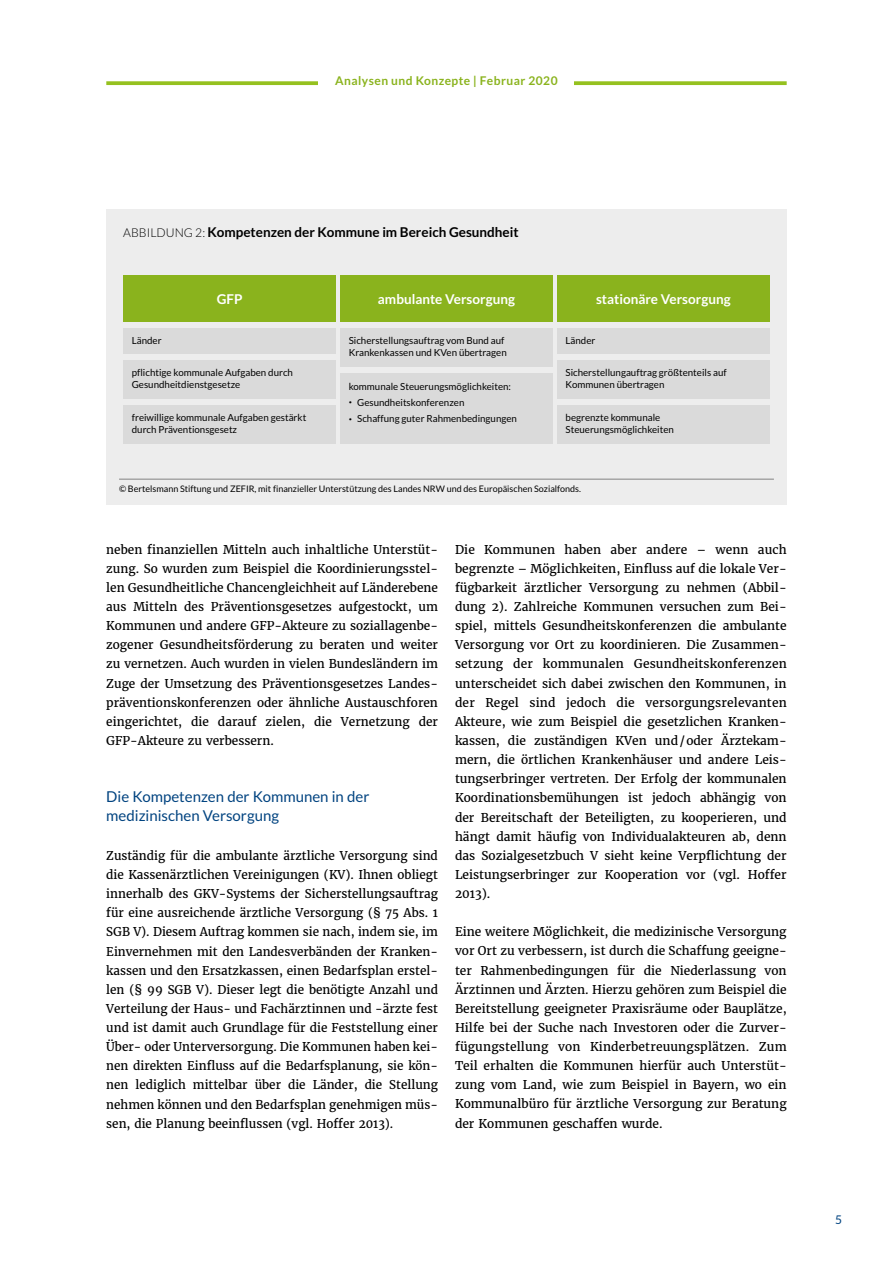
<style>
.page{position:relative;width:893px;height:1263px;background:#fff}
.page>*{position:absolute;margin:0;border:0;box-sizing:border-box;transform-origin:0 0}
.t1{font:15px/19.2px "Lato";color:#004380}
.t2{font:700 13.5px "Lato";color:#000}
.t3{font:700 13.5px "Lato";color:#fff}
.t4{font:12px/19.2px "Merriweather";color:#000;text-align:justify}
.t5{font:700 12px "Lato";letter-spacing:.04em;color:#8ab31d}
.t6{font:12px "Lato";color:#004380}
.t7{font:9.75px/12px "Lato";color:#000}
.t8{font:9px "Lato";color:#000}
.s1{font-weight:300;font-size:12.15px}
</style>
<div class="page">
<svg style="left:106px;top:81px;width:681px;height:4px;background:#9dc530"></svg>
<div style="left:319px;top:67px;width:255px;height:18px;background:#fff"></div>
<div style="left:106px;top:209px;width:681px;height:295px;background:#ededed"></div>
<div style="left:123px;top:328px;width:213px;height:25px;background:#dadada"></div>
<div style="left:123px;top:360px;width:213px;height:39px;background:#dadada"></div>
<div style="left:123px;top:405px;width:213px;height:39px;background:#dadada"></div>
<div style="left:557px;top:328px;width:213px;height:25px;background:#dadada"></div>
<div style="left:557px;top:360px;width:213px;height:39px;background:#dadada"></div>
<div style="left:557px;top:405px;width:213px;height:39px;background:#dadada"></div>
<div style="left:123px;top:275px;width:213px;height:46px;background:#8ab31d"></div>
<div style="left:340px;top:328px;width:213px;height:39px;background:#dadada"></div>
<div style="left:340px;top:373px;width:213px;height:71px;background:#dadada"></div>
<div style="left:340px;top:275px;width:213px;height:46px;background:#8ab31d"></div>
<div style="left:557px;top:275px;width:213px;height:46px;background:#8ab31d"></div>
<hr style="left:119px;top:479px;width:655px;height:1px;background:#878787">
<p class="t5" style="left:335px;top:74px;width:224px">Analysen und Konzepte | Februar 2020</p>
<p class="t2" style="left:123px;top:224px;width:397px"><span class="s1">ABBILDUNG 2:</span> Kompetenzen der Kommune im Bereich Gesundheit</p>
<p class="t3" style="left:217px;top:291px;width:27px">GFP</p>
<p class="t7" style="left:132px;top:335px;width:31px">Länder</p>
<p class="t7" style="left:132px;top:366px;width:163px">pflichtige kommunale Aufgaben durch<br>Gesundheitdienstgesetze</p>
<p class="t7" style="left:132px;top:412px;width:176px">freiwillige kommunale Aufgaben gestärkt durch Präventionsgesetz</p>
<p class="t3" style="left:378px;top:291px;width:139px">ambulante Versorgung</p>
<p class="t3" style="left:596px;top:291px;width:136px">stationäre Versorgung</p>
<p class="t7" style="left:349px;top:335px;width:160px">Sicherstellungsauftrag vom Bund auf<br>Krankenkassen und KVen übertragen</p>
<p class="t7" style="left:349px;top:380px;width:164px">kommunale Steuerungsmöglichkeiten:</p>
<p class="t7" style="left:349px;top:396px;width:117px"><sup>•</sup> Gesundheitskonferenzen</p>
<p class="t7" style="left:349px;top:412px;width:170px"><sup>•</sup> Schaffung guter Rahmenbedingungen</p>
<p class="t7" style="left:566px;top:335px;width:31px">Länder</p>
<p class="t7" style="left:566px;top:366px;width:163px">Sicherstellungauftrag größtenteils auf<br>Kommunen übertragen</p>
<p class="t7" style="left:566px;top:412px;width:110px">begrenzte kommunale<br>Steuerungsmöglichkeiten</p>
<p class="t8" style="left:119px;top:483px;width:464px">© Bertelsmann Stiftung und ZEFIR, mit finanzieller Unterstützung des Landes NRW und des Europäischen Sozialfonds.</p>
<p class="t4" style="left:106px;top:539px;width:333px">neben finanziellen Mitteln auch inhaltliche Unterstüt&shy;zung. So wurden zum Beispiel die Koordinierungsstel&shy;len Gesundheitliche Chancengleichheit auf Länderebene aus Mitteln des Präventionsgesetzes aufgestockt, um Kommunen und andere GFP-Akteure zu soziallagenbe&shy;zogener Gesundheitsförderung zu beraten und weiter zu vernetzen. Auch wurden in vielen Bundesländern im Zuge der Umsetzung des Präventionsgesetzes Landes&shy;präventionskonferenzen oder ähnliche Austauschforen eingerichtet, die darauf zielen, die Vernetzung der GFP-Akteure zu verbessern.</p>
<p class="t1" style="left:106px;top:787px;width:265px">Die Kompetenzen der Kommunen in der medizinischen Versorgung</p>
<p class="t4" style="left:106px;top:846px;width:333px">Zuständig für die ambulante ärztliche Versorgung sind die Kassenärztlichen Vereinigungen (KV). Ihnen obliegt innerhalb des GKV-Systems der Sicherstellungsauftrag für eine ausreichende ärztliche Versorgung (§ 75 Abs. 1<br>SGB V). Diesem Auftrag kommen sie nach, indem sie, im Einvernehmen mit den Landesverbänden der Kranken&shy;kassen und den Ersatzkassen, einen Bedarfsplan erstel&shy;len (§ 99 SGB V). Dieser legt die benötigte Anzahl und Verteilung der Haus- und Fachärztinnen und -ärzte fest und ist damit auch Grundlage für die Feststellung einer Über- oder Unterversorgung. Die Kommunen haben kei&shy;nen direkten Einfluss auf die Bedarfsplanung, sie kön&shy;nen lediglich mittelbar über die Länder, die Stellung nehmen können und den Bedarfsplan genehmigen müs&shy;sen, die Planung beeinflussen (vgl. Hoffer 2013).</p>
<p class="t4" style="left:455px;top:539px;width:333px">Die Kommunen haben aber andere – wenn auch begrenzte – Möglichkeiten, Einfluss auf die lokale Ver&shy;fügbarkeit ärztlicher Versorgung zu nehmen (Abbil&shy;dung 2). Zahlreiche Kommunen versuchen zum Bei&shy;spiel, mittels Gesundheitskonferenzen die ambulante Versorgung vor Ort zu koordinieren. Die Zusammen&shy;setzung der kommunalen Gesundheitskonferenzen unterscheidet sich dabei zwischen den Kommunen, in der Regel sind jedoch die versorgungsrelevanten Akteure, wie zum Beispiel die gesetzlichen Kranken&shy;kassen, die zuständigen KVen und/oder Ärztekam&shy;mern, die örtlichen Krankenhäuser und andere Leis&shy;tungserbringer vertreten. Der Erfolg der kommunalen Koordinationsbemühungen ist jedoch abhängig von der Bereitschaft der Beteiligten, zu kooperieren, und hängt damit häufig von Individualakteuren ab, denn das Sozialgesetzbuch V sieht keine Verpflichtung der Leistungserbringer zur Kooperation vor (vgl. Hoffer 2013).</p>
<p class="t4" style="left:455px;top:922px;width:333px;text-align:left">Eine weitere Möglichkeit, die medizinische Versorgung vor Ort zu verbessern, ist durch die Schaffung geeigne&shy;ter Rahmenbedingungen für die Niederlassung von Ärztinnen und Ärzten. Hierzu gehören zum Beispiel die Bereitstellung geeigneter Praxisräume oder Bauplätze, Hilfe bei der Suche nach Investoren oder die Zurver&shy;fügungstellung von Kinderbetreuungsplätzen. Zum Teil erhalten die Kommunen hierfür auch Unterstüt&shy;zung vom Land, wie zum Beispiel in Bayern, wo ein Kommunalbüro für ärztliche Versorgung zur Beratung der Kommunen geschaffen wurde.</p>
<p class="t6" style="left:835px;top:1213px;width:8px">5</p>
</div>
